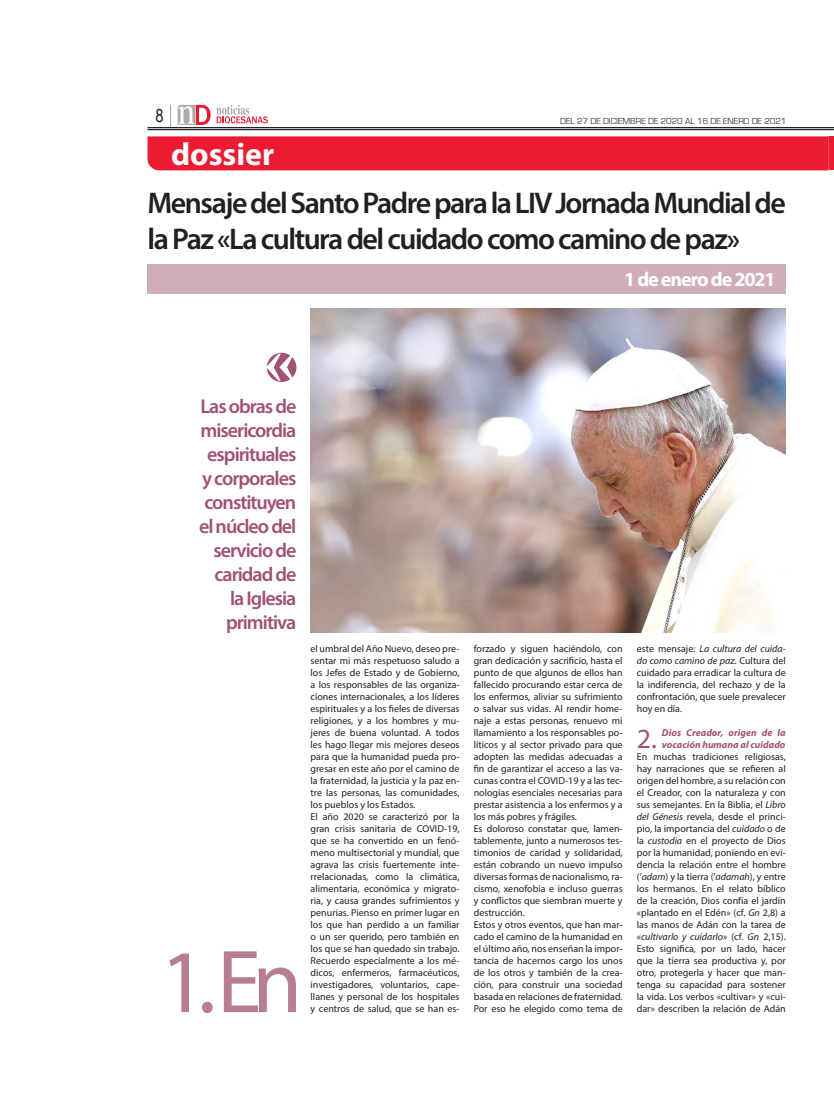
<style>
.page{position:relative;width:834px;height:1117px;background:#fff}
.page>*{position:absolute;margin:0;border:0;box-sizing:border-box;transform-origin:0 0}
.Párrafo_NODI{font:90px "Myriad Pro";color:#b77e93}
.parrafo2{font:700 60px "Times New Roman";color:#fff}
.t1{font:700 32px "Myriad Pro";color:#fff}
.Párrafo_NODI-2{font:600 30px/36px "Myriad Pro";letter-spacing:-.05em;color:#231f20}
.Párrafo_NODI-3{font:27.8px "Myriad Pro";color:#a15174}
.Párrafo_NODI-4{font:600 20px/24px "Myriad Pro";letter-spacing:-.05em;color:#a15174;text-align:right}
.Párrafo_NODI-5{font:700 20px "Myriad Pro";letter-spacing:-.05em;color:#fff}
.t2{font:18px "Arial Narrow";color:#231f20}
.Párrafo_NODI-6{font:10px/12px "Myriad Pro";color:#231f20;text-align:justify}
.Párrafo_NODI-7{font:italic 700 10px/12px "Myriad Pro";color:#a15174}
.t3{font:9px "Eurostile";color:#3e3e3f}
.s1{font-style:italic}
</style>
<div class="page">
<div style="left:147px;top:264px;width:638px;height:30px;background:#d1adb9"></div>
<hr style="left:147px;top:127px;width:686px;height:1px;background:#231f20">
<hr style="left:147px;top:129px;width:686px;height:1px;background:#231f20">
<svg style="left:177px;top:105px;width:33px;height:20px"></svg>
<svg style="left:216px;top:105px;width:52px;height:18px"></svg>
<svg style="left:170px;top:105px;width:1px;height:22px"></svg>
<div style="left:147px;top:136px;width:686px;height:34px;background:#ed1a33"></div>
<img style="left:310px;top:309px;width:475px;height:323px">
<div style="left:267px;top:353px;width:29px;height:29px;background:#a15174;border-radius:50%"></div>
<p class="t2" style="left:155px;top:102px;width:10px">8</p>
<p class="t3" style="left:560px;top:116px;width:228px">DEL 27 DE DICIEMBRE DE 2020 AL 16 DE ENERO DE 2021</p>
<p class="t1" style="left:171px;top:134px;width:105px">dossier</p>
<p class="Párrafo_NODI-2" style="left:147px;top:184px;width:639px">Mensaje del Santo Padre para la LIV Jornada Mundial de la Paz «La cultura del cuidado como camino de paz»</p>
<p class="Párrafo_NODI-5" style="left:624px;top:266px;width:153px">1 de enero de 2021</p>
<p class="parrafo2" style="left:265px;top:319px;width:31px">«</p>
<p class="Párrafo_NODI-4" style="left:199px;top:394px;width:99px">Las obras de misericordia espirituales y corporales constituyen el núcleo del servicio de caridad de</p>
<p class="Párrafo_NODI-4" style="left:230px;top:586px;width:68px">la Iglesia</p>
<p class="Párrafo_NODI-4" style="left:226px;top:610px;width:72px">primitiva</p>
<p class="Párrafo_NODI" style="left:160px;top:926px;width:144px">1.En</p>
<p class="Párrafo_NODI-6" style="left:310px;top:642px;width:150px">el umbral del Año Nuevo, deseo pre&shy;sentar mi más respetuoso saludo a los Jefes de Estado y de Gobierno, a los responsables de las organiza&shy;ciones internacionales, a los líderes espirituales y a los fieles de diversas religiones, y a los hombres y mu&shy;jeres de buena voluntad. A todos les hago llegar mis mejores deseos para que la humanidad pueda pro&shy;gresar en este año por el camino de la fraternidad, la justicia y la paz en&shy;tre las personas, las comunidades, los pueblos y los Estados.</p>
<p class="Párrafo_NODI-6" style="left:310px;top:810px;width:150px">El año 2020 se caracterizó por la gran crisis sanitaria de COVID-19, que se ha convertido en un fenó&shy;meno multisectorial y mundial, que agrava las crisis fuertemente inte&shy;rrelacionadas, como la climática, alimentaria, económica y migrato&shy;ria, y causa grandes sufrimientos y penurias. Pienso en primer lugar en los que han perdido a un familiar o un ser querido, pero también en los que se han quedado sin trabajo.<br>Recuerdo especialmente a los mé&shy;dicos, enfermeros, farmacéuticos, investigadores, voluntarios, cape&shy;llanes y personal de los hospitales y centros de salud, que se han es-</p>
<p class="Párrafo_NODI-6" style="left:473px;top:642px;width:150px">forzado y siguen haciéndolo, con gran dedicación y sacrificio, hasta el punto de que algunos de ellos han fallecido procurando estar cerca de los enfermos, aliviar su sufrimiento o salvar sus vidas. Al rendir home&shy;naje a estas personas, renuevo mi llamamiento a los responsables po&shy;líticos y al sector privado para que adopten las medidas adecuadas a fin de garantizar el acceso a las va&shy;cunas contra el COVID-19 y a las tec&shy;nologías esenciales necesarias para prestar asistencia a los enfermos y a los más pobres y frágiles.</p>
<p class="Párrafo_NODI-6" style="left:473px;top:822px;width:150px">Es doloroso constatar que, lamen&shy;tablemente, junto a numerosos tes&shy;timonios de caridad y solidaridad, están cobrando un nuevo impulso diversas formas de nacionalismo, ra&shy;cismo, xenofobia e incluso guerras y conflictos que siembran muerte y destrucción.</p>
<p class="Párrafo_NODI-6" style="left:473px;top:918px;width:150px">Estos y otros eventos, que han mar&shy;cado el camino de la humanidad en el último año, nos enseñan la impor&shy;tancia de hacernos cargo los unos de los otros y también de la crea&shy;ción, para construir una sociedad basada en relaciones de fraternidad.<br>Por eso he elegido como tema de</p>
<p class="Párrafo_NODI-6" style="left:636px;top:642px;width:150px">este mensaje: <span class="s1">La cultura del cuida&shy;do como camino de paz</span>. Cultura del cuidado para erradicar la cultura de la indiferencia, del rechazo y de la confrontación, que suele prevalecer hoy en día.</p>
<p class="Párrafo_NODI-3" style="left:636px;top:722px;width:22px">2.</p>
<p class="Párrafo_NODI-7" style="left:661px;top:726px;width:125px">Dios Creador, origen de la vocación humana al cuidado</p>
<p class="Párrafo_NODI-6" style="left:636px;top:750px;width:150px">En muchas tradiciones religiosas, hay narraciones que se refieren al origen del hombre, a su relación con el Creador, con la naturaleza y con sus semejantes. En la Biblia, el <span class="s1">Libro del Génesis</span> revela, desde el princi&shy;pio, la importancia del <span class="s1">cuidado</span> o de la <span class="s1">custodia</span> en el proyecto de Dios por la humanidad, poniendo en evi&shy;dencia la relación entre el hombre (’<span class="s1">adam</span>) y la tierra (’<span class="s1">adamah</span>), y entre los hermanos. En el relato bíblico de la creación, Dios confía el jardín «plantado en el Edén» (cf. <span class="s1">Gn</span> 2,8) a las manos de Adán con la tarea de «<span class="s1">cultivarlo y cuidarlo</span>» (cf. <span class="s1">Gn</span> 2,15).<br>Esto significa, por un lado, hacer que la tierra sea productiva y, por otro, protegerla y hacer que man&shy;tenga su capacidad para sostener la vida. Los verbos «cultivar» y «cui&shy;dar» describen la relación de Adán</p>
</div>
